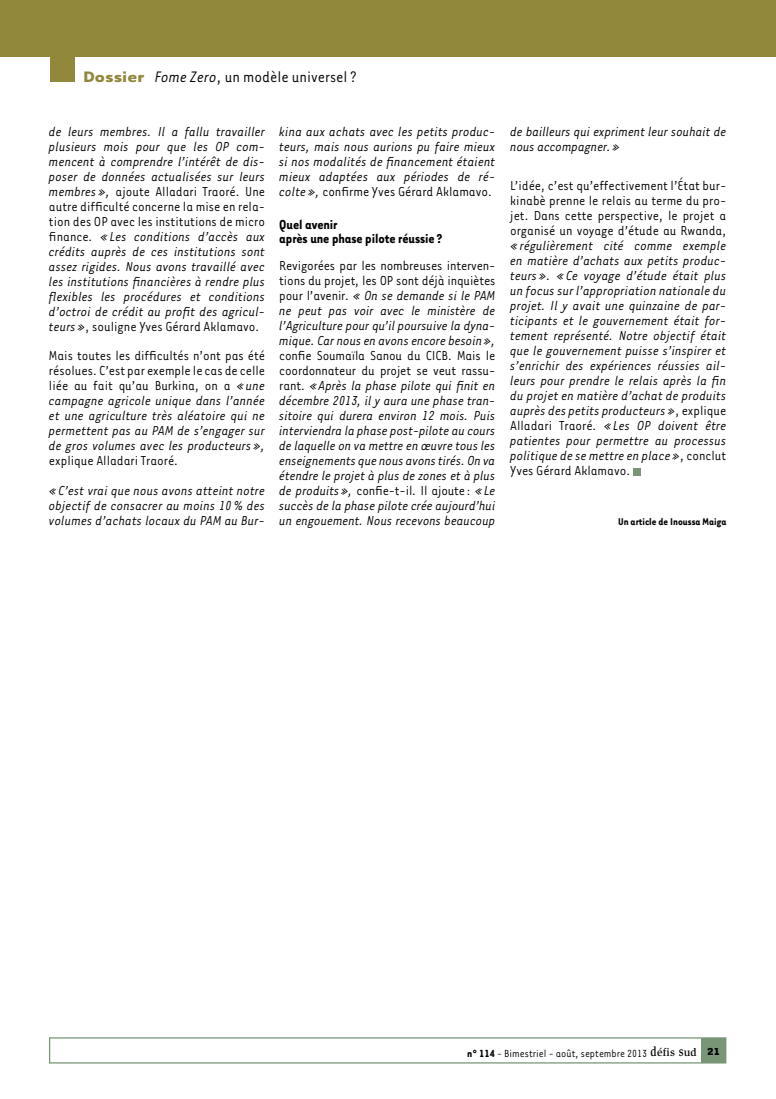
<style>
.page{position:relative;width:776px;height:1099px;background:#fff}
.page>*{position:absolute;margin:0;border:0;box-sizing:border-box;transform-origin:0 0}
.t1{font:17.5px "Tarzana Narrow";color:#000}
.t2{font:italic 15px/15px "Tarzana Narrow";color:#000;text-align:justify}
.t3{font:15px/15px "Tarzana Narrow";color:#000;text-align:justify}
.t4{font:700 15px/13.8px "Tarzana Narrow";letter-spacing:-.005em;color:#000}
.t5{font:11.88px "Tarzana Narrow";color:#000}
.t6{font:700 11.25px "Tarzana Narrow";color:#000}
.s1{font-family:"Tarzana Wide";font-weight:700;color:#92883c}
.s2{font-style:italic}
.s3{font-style:normal}
.s4{font-weight:700}
.s5{font-family:"Slimbach";font-weight:500;font-size:13.5px}
.s6{font-family:"Slimbach";font-weight:500;font-size:11.25px}
.s7{font-family:"Tarzana Wide";font-weight:700;font-size:11.75px}
</style>
<div class="page">
<div style="left:49px;top:1037px;width:677px;height:26px;border:1px solid #789576"></div>
<div style="left:701px;top:1037px;width:25px;height:25px;background:#789576"></div>
<div style="left:0;top:0;width:776px;height:57px;background:#92883c"></div>
<div style="left:50px;top:57px;width:24px;height:24px;background:#92883c"></div>
<div style="left:633px;top:468px;width:7px;height:7px;background:#789576"></div>
<p class="t1" style="left:83px;top:66px;width:275px"><span class="s1">Dossier</span> <span class="s2">Fome Zero</span>, un modèle universel ?</p>
<p class="t2" style="left:49px;top:123px;width:218px">de leurs membres. Il a fallu travailler plusieurs mois pour que les OP com&shy;mencent à comprendre l’intérêt de dis&shy;poser de données actualisées sur leurs membres», <span class="s3">ajoute Alladari Traoré. Une autre difficulté concerne la mise en rela&shy;tion des OP avec les institutions de micro finance.</span> «Les conditions d’accès aux crédits auprès de ces institutions sont assez rigides. Nous avons travaillé avec les institutions financières à rendre plus flexibles les procédures et conditions d’octroi de crédit au profit des agricul&shy;teurs»<span class="s3">, souligne Yves Gérard Aklamavo.</span></p>
<p class="t2" style="left:49px;top:347px;width:218px"><span class="s3">Mais toutes les difficultés n’ont pas été résolues. C’est par exemple le cas de celle liée au fait qu’au Burkina, on a</span> «une campagne agricole unique dans l’année et une agriculture très aléatoire qui ne permettent pas au PAM de s’engager sur de gros volumes avec les producteurs»,</p>
<p class="t3" style="left:49px;top:452px;width:131px">explique Alladari Traoré.</p>
<p class="t2" style="left:49px;top:482px;width:218px">«C’est vrai que nous avons atteint notre objectif de consacrer au moins 10% des volumes d’achats locaux du PAM au Bur-</p>
<p class="t2" style="left:279px;top:123px;width:218px">kina aux achats avec les petits produc&shy;teurs, mais nous aurions pu faire mieux si nos modalités de financement étaient mieux adaptées aux périodes de ré&shy;colte», <span class="s3">confirme Yves Gérard Aklamavo.</span></p>
<p class="t4" style="left:279px;top:217px;width:165px">Quel avenir<br>après une phase pilote réussie ?</p>
<p class="t2" style="left:279px;top:257px;width:218px"><span class="s3">Revigorées par les nombreuses interven&shy;tions du projet, les OP sont déjà inquiètes pour l’avenir.</span> « On se demande si le PAM ne peut pas voir avec le ministère de l’agriculture pour qu’il poursuive la dyna&shy;mique. Car nous en avons encore besoin»,</p>
<p class="t2" style="left:279px;top:347px;width:218px"><span class="s3">confie Soumaïla Sanou du CICB. Mais le coordonnateur du projet se veut rassu&shy;rant.</span> «Après la phase pilote qui finit en décembre 2013, il y aura une phase tran&shy;sitoire qui durera environ 12 mois. Puis interviendra la phase post-pilote au cours de laquelle on va mettre en œuvre tous les enseignements que nous avons tirés. On va étendre le projet à plus de zones et à plus de produits», <span class="s3">confie-t-il. Il ajoute :</span> «Le succès de la phase pilote crée aujourd’hui un engouement. Nous recevons beaucoup</p>
<p class="t2" style="left:510px;top:123px;width:218px">de bailleurs qui expriment leur souhait de nous accompagner.»</p>
<p class="t3" style="left:510px;top:177px;width:218px">L’idée, c’est qu’effectivement l’état bur&shy;kinabè prenne le relais au terme du pro&shy;jet. Dans cette perspective, le projet a organisé un voyage d’étude au Rwanda,</p>
<p class="t2" style="left:510px;top:237px;width:218px">«régulièrement cité comme exemple en matière d’achats aux petits produc&shy;teurs». «Ce voyage d’étude était plus un focus sur l’appropriation nationale du projet. Il y avait une quinzaine de par&shy;ticipants et le gouvernement était for&shy;tement représenté. Notre objectif était que le gouvernement puisse s’inspirer et s’enrichir des expériences réussies ail&shy;leurs pour prendre le relais après la fin du projet en matière d’achat de produits auprès des petits producteurs»<span class="s3">, explique Alladari Traoré.</span> «Les OP doivent être patientes pour permettre au processus politique de se mettre en place»<span class="s3">, conclut Yves Gérard Aklamavo.</span></p>
<p class="t6" style="left:618px;top:514px;width:110px">Un article de Inoussa Maiga</p>
<p class="t5" style="left:467px;top:1045px;width:254px"><span class="s4">n° 114</span> - Bimestriel - août, septembre 2013 <span class="s5">d</span><span class="s6">éfis</span> <span class="s5">s</span><span class="s6">ud</span> <span class="s7">21</span></p>
</div>
